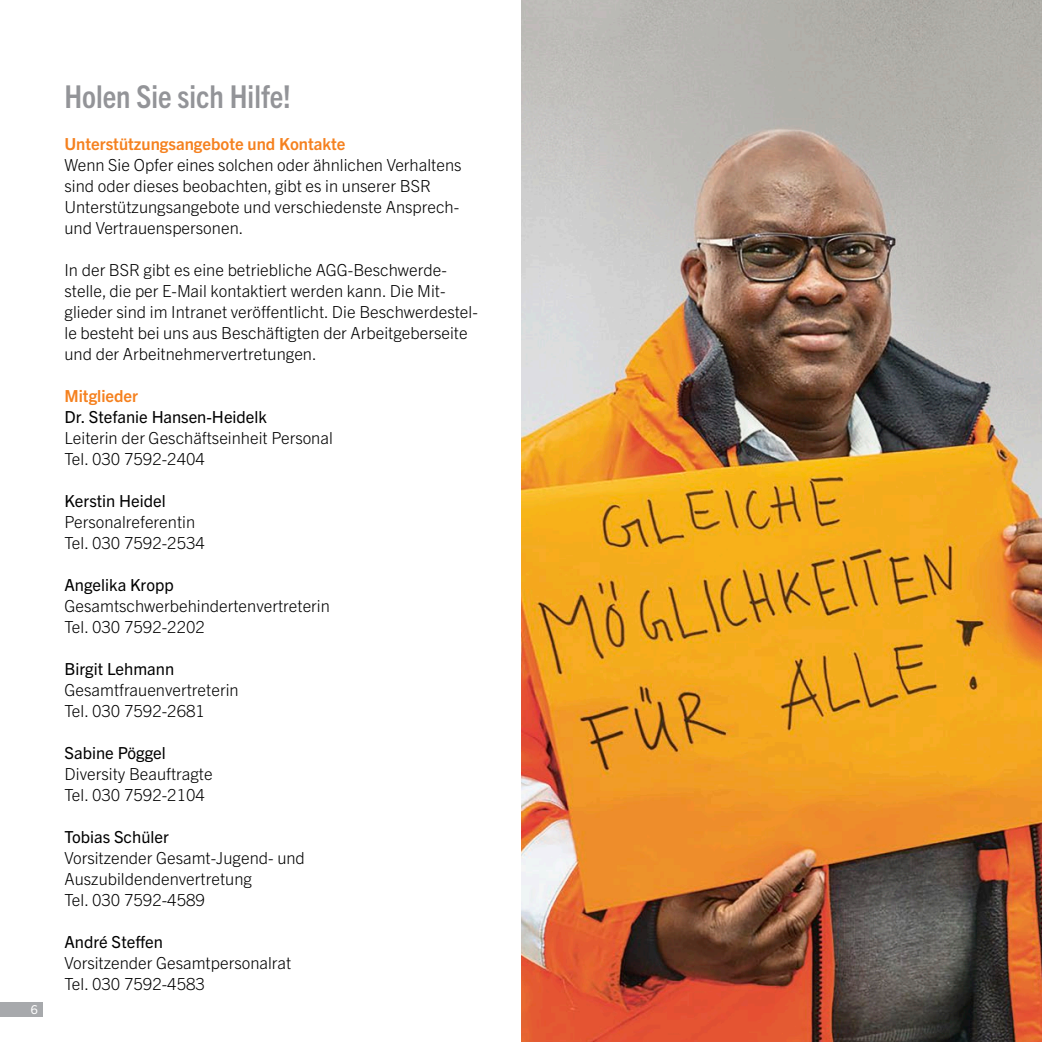
<style>
.page{position:relative;width:1042px;height:1042px;background:#fff}
.page>*{position:absolute;margin:0;border:0;box-sizing:border-box;transform-origin:0 0}
.t1{font:700 condensed 31.5px "Trade Gothic Next LT Pro";color:#939498}
.t2{font:300 16.62px/21px "Trade Gothic Next LT Pro";color:#000}
.t3{font:16.62px "Trade Gothic Next LT Pro";color:#000}
.t4{font:700 16.62px "Trade Gothic Next LT Pro";color:#f5811f}
.t5{font:12.25px "Trade Gothic Next LT Pro";color:#fff}
</style>
<div class="page">
<div style="left:0;top:1002px;width:43px;height:15px;background:#a7a9ac"></div>
<img style="left:521px;top:0;width:521px;height:1042px">
<p class="t5" style="left:31px;top:1001px;width:9px">6</p>
<h1 class="t1" style="left:64px;top:75px;width:228px">Holen Sie sich Hilfe!</h1>
<p class="t4" style="left:64px;top:132px;width:282px">Unterstützungsangebote und Kontakte</p>
<p class="t2" style="left:64px;top:153px;width:399px">Wenn Sie Opfer eines solchen oder ähnlichen Verhaltens sind oder dieses beobachten, gibt es in unserer BSR Unterstützungsangebote und verschiedenste Ansprech&shy;und Vertrauenspersonen.</p>
<p class="t2" style="left:64px;top:258px;width:415px">In der BSR gibt es eine betriebliche AGG-Beschwerde&shy;stelle, die per E-Mail kontaktiert werden kann. Die Mit&shy;glieder sind im Intranet veröffentlicht. Die Beschwerdestel&shy;le besteht bei uns aus Beschäftigten der Arbeitgeberseite und der Arbeitnehmervertretungen.</p>
<p class="t4" style="left:64px;top:384px;width:75px">Mitglieder</p>
<p class="t3" style="left:64px;top:405px;width:204px">Dr. Stefanie Hansen-Heidelk</p>
<p class="t2" style="left:64px;top:426px;width:270px">Leiterin der Geschäftseinheit Personal<br>Tel. 030 7592-2404</p>
<p class="t3" style="left:64px;top:489px;width:103px">Kerstin Heidel</p>
<p class="t2" style="left:64px;top:510px;width:142px">Personalreferentin<br>Tel. 030 7592-2534</p>
<p class="t3" style="left:64px;top:573px;width:111px">Angelika Kropp</p>
<p class="t2" style="left:64px;top:594px;width:267px">Gesamtschwerbehindertenvertreterin<br>Tel. 030 7592-2202</p>
<p class="t3" style="left:64px;top:657px;width:111px">Birgit Lehmann</p>
<p class="t2" style="left:64px;top:678px;width:176px">Gesamtfrauenvertreterin<br>Tel. 030 7592-2681</p>
<p class="t3" style="left:64px;top:741px;width:103px">Sabine Pöggel</p>
<p class="t2" style="left:64px;top:762px;width:150px">Diversity Beauftragte<br>Tel. 030 7592-2104</p>
<p class="t3" style="left:64px;top:825px;width:106px">Tobias Schüler</p>
<p class="t2" style="left:64px;top:846px;width:242px">Vorsitzender Gesamt-Jugend- und<br>Auszubildendenvertretung<br>Tel. 030 7592-4589</p>
<p class="t3" style="left:64px;top:930px;width:100px">André Steffen</p>
<p class="t2" style="left:64px;top:951px;width:228px">Vorsitzender Gesamtpersonalrat<br>Tel. 030 7592-4583</p>
</div>
